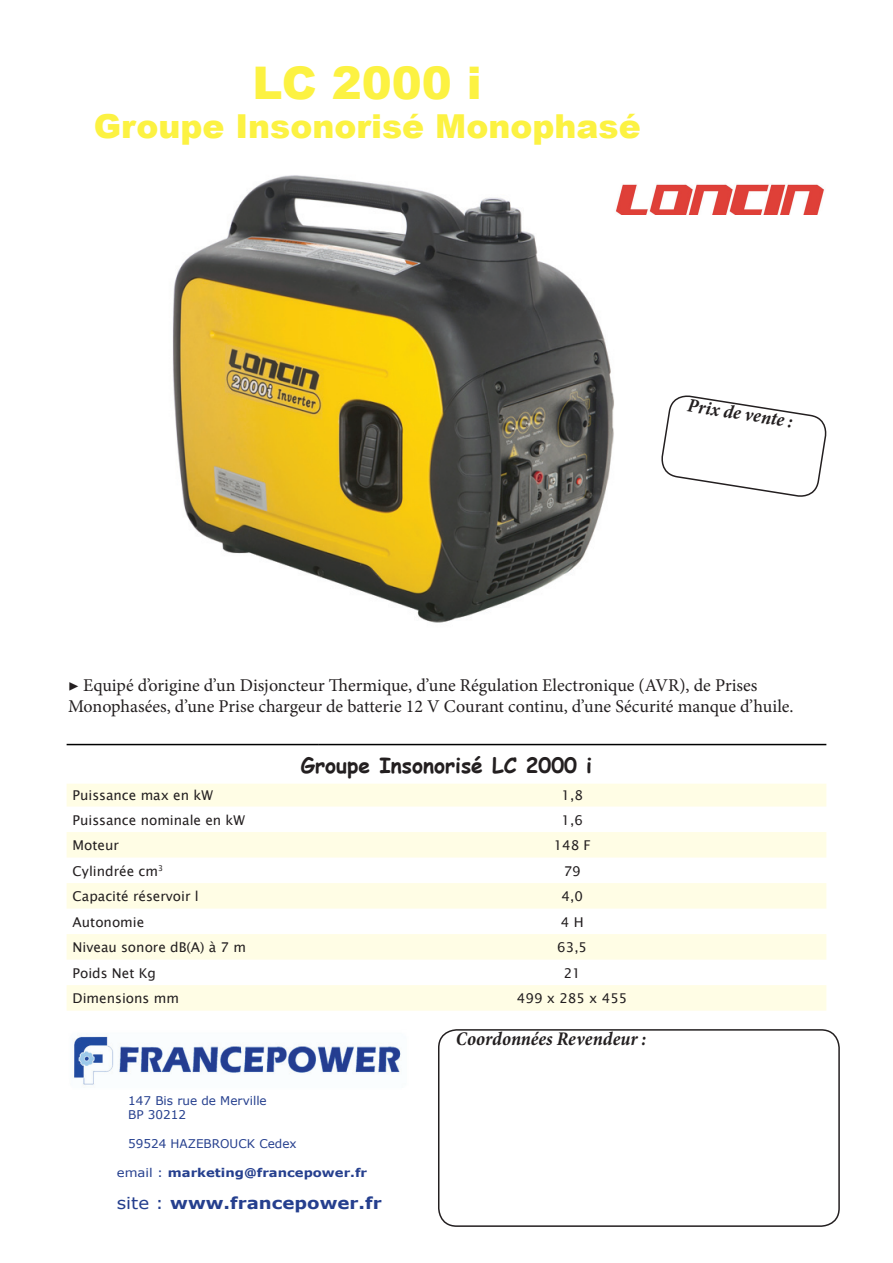
<style>
.page{position:relative;width:893px;height:1263px;background:#fff}
.page>*{position:absolute;margin:0;border:0;box-sizing:border-box;transform-origin:0 0}
.t1{font:900 45px "Arial";color:#fcf242}
.t2{font:900 33px "Arial";color:#fcf242}
.t3{font:700 21px "Comic Sans MS";color:#231f20}
.t4{font:italic 700 condensed 19.5px "Minion Pro";color:#231f20}
.t5{font:18px/21.6px "Minion Pro";color:#231f20}
.t6{font:700 16.5px "Verdana";color:#253f8e;scale:1.1 1}
.t7{font:13.5px "Lucida Sans Unicode";color:#231f20}
.t8{font:12px/14.4px "Verdana";color:#253f8e}
.t9{font:700 12px "Verdana";color:#253f8e;scale:1.1 1}
.s1{font-weight:400}
</style>
<div class="page">
<img style="left:172px;top:175px;width:442px;height:448px">
<svg style="left:67px;top:784px;width:759px;height:227px;fill:#fffde5"></svg>
<hr style="left:67px;top:744px;width:251px;height:1px;background:#000">
<hr style="left:318px;top:744px;width:508px;height:1px;background:#000">
<svg style="left:661px;top:395px;width:166px;height:102px"></svg>
<div style="left:438px;top:1029px;width:402px;height:198px;border:2px solid #231f20;border-radius:18px"></div>
<img style="left:616px;top:184px;width:208px;height:31px">
<img style="left:74px;top:1036px;width:327px;height:49px">
<h1 class="t1" style="left:253px;top:51px;width:231px">LC 2000 i</h1>
<h2 class="t2" style="left:94px;top:102px;width:548px">Groupe Insonorisé Monophasé</h2>
<p class="t4" style="left:690px;top:391px;width:108px;rotate:9deg">Prix de vente :</p>
<p class="t5" style="left:68px;top:674px;width:727px;text-indent:280px">ermique, d’une Régulation Electronique (AVR), de Prises<br>Monophasées, d’une Prise chargeur de batterie 12 V Courant continu, d’une Sécurité manque d’huile.</p>
<p class="t5" style="left:68px;top:674px;width:258px">▶ Equipé d’origine d’un Disjoncteur</p>
<p class="t3" style="left:301px;top:749px;width:293px">Groupe Insonorisé LC 2000 i</p>
<p class="t7" style="left:73px;top:785px;width:142px">Puissance max en kW</p>
<p class="t7" style="left:562px;top:785px;width:23px">1,8</p>
<p class="t7" style="left:73px;top:809px;width:174px">Puissance nominale en kW</p>
<p class="t7" style="left:562px;top:809px;width:23px">1,6</p>
<p class="t7" style="left:73px;top:835px;width:48px">Moteur</p>
<p class="t7" style="left:554px;top:835px;width:39px">148 F</p>
<p class="t7" style="left:73px;top:860px;width:92px">Cylindrée cm<sup>3</sup></p>
<p class="t7" style="left:564px;top:860px;width:19px">79</p>
<p class="t7" style="left:73px;top:886px;width:128px">Capacité réservoir l</p>
<p class="t7" style="left:562px;top:886px;width:23px">4,0</p>
<p class="t7" style="left:73px;top:911px;width:73px">Autonomie</p>
<p class="t7" style="left:561px;top:911px;width:24px">4 H</p>
<p class="t7" style="left:73px;top:937px;width:175px">Niveau sonore dB(A) à 7 m</p>
<p class="t7" style="left:557px;top:937px;width:31px">63,5</p>
<p class="t7" style="left:73px;top:962px;width:85px">Poids Net Kg</p>
<p class="t7" style="left:564px;top:962px;width:19px">21</p>
<p class="t7" style="left:73px;top:988px;width:108px">Dimensions mm</p>
<p class="t7" style="left:517px;top:988px;width:112px">499 x 285 x 455</p>
<p class="t8" style="left:128px;top:1093px;width:140px">147 Bis rue de Merville<br>BP 30212</p>
<p class="t8" style="left:128px;top:1136px;width:170px">59524 HAZEBROUCK Cedex</p>
<p class="t9" style="left:117px;top:1164px;width:229px"><span class="s1">email :</span> marketing@francepower.fr</p>
<p class="t6" style="left:117px;top:1191px;width:242px"><span class="s1">site :</span> www.francepower.fr</p>
<p class="t4" style="left:456px;top:1025px;width:192px">Coordonnées Revendeur :</p>
</div>
